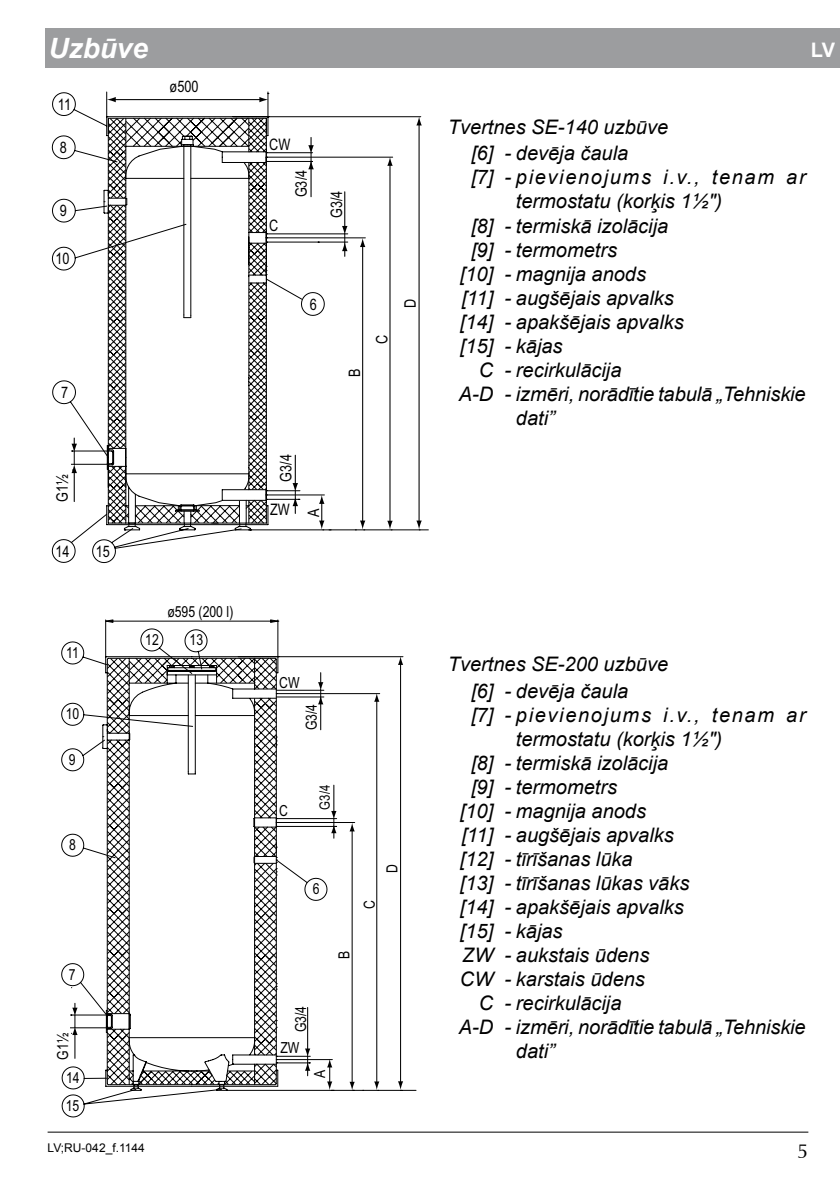
<style>
.page{position:relative;width:840px;height:1191px;background:#fff}
.page>*{position:absolute;margin:0;border:0;box-sizing:border-box;transform-origin:0 0}
.t1{font:italic 700 28px "Arial";color:#fff}
.t2{font:italic 20px/26.8px "Arial";color:#000}
.t3{font:italic 20px "Arial";letter-spacing:.085em;color:#000}
.t4{font:700 20px "Arial";color:#fff}
.t5{font:20px "Ottawa";color:#000}
.t6{font:15.8px "Arial";color:#000;scale:.8 1}
.t7{font:15.2px/27.8px "Arial";color:#000;scale:.8 1}
.t8{font:14.2px "Arial";color:#000;scale:.8 1}
.t9{font:12px "Arial";color:#000}
</style>
<div class="page">
<hr style="left:48px;top:1131px;width:759px;height:1px;background:#000">
<div style="left:45px;top:28px;width:794px;height:40px;background:#9c9d9f"></div>
<svg style="left:51px;top:91px;width:370px;height:98px"></svg>
<svg style="left:51px;top:189px;width:369px;height:374px"></svg>
<hr style="left:248px;top:529px;width:180px;height:1px;background:#000">
<svg style="left:107px;top:117px;width:18px;height:407px"></svg>
<svg style="left:125px;top:117px;width:142px;height:407px"></svg>
<svg style="left:174px;top:509px;width:26px;height:15px"></svg>
<hr style="left:71px;top:450px;width:38px;height:1px;background:#000">
<hr style="left:71px;top:464px;width:38px;height:1px;background:#000">
<hr style="left:344px;top:192px;width:1px;height:36px;background:#000">
<svg style="left:342px;top:226px;width:5px;height:30px"></svg>
<hr style="left:310px;top:167px;width:1px;height:30px;background:#000">
<svg style="left:308px;top:137px;width:5px;height:32px"></svg>
<hr style="left:294px;top:455px;width:2px;height:30px;background:#000">
<svg style="left:292px;top:483px;width:6px;height:30px"></svg>
<hr style="left:74px;top:471px;width:1px;height:30px;background:#000">
<svg style="left:71px;top:438px;width:6px;height:35px"></svg>
<hr style="left:114px;top:99px;width:147px;height:1px;background:#000">
<svg style="left:259px;top:97px;width:9px;height:5px"></svg>
<svg style="left:107px;top:97px;width:9px;height:5px"></svg>
<svg style="left:319px;top:495px;width:12px;height:35px"></svg>
<hr style="left:362px;top:245px;width:1px;height:277px;background:#000">
<svg style="left:355px;top:520px;width:10px;height:10px"></svg>
<svg style="left:360px;top:238px;width:5px;height:9px"></svg>
<hr style="left:389px;top:164px;width:1px;height:358px;background:#000">
<svg style="left:387px;top:521px;width:5px;height:9px"></svg>
<svg style="left:387px;top:157px;width:5px;height:9px"></svg>
<hr style="left:418px;top:124px;width:1px;height:398px;background:#000">
<svg style="left:416px;top:520px;width:5px;height:9px"></svg>
<svg style="left:416px;top:116px;width:5px;height:9px"></svg>
<svg style="left:105px;top:619px;width:175px;height:9px"></svg>
<svg style="left:61px;top:628px;width:355px;height:489px"></svg>
<svg style="left:106px;top:657px;width:22px;height:428px"></svg>
<svg style="left:128px;top:657px;width:149px;height:380px"></svg>
<hr style="left:70px;top:1014px;width:36px;height:1px;background:#000">
<hr style="left:70px;top:1027px;width:36px;height:1px;background:#000">
<svg style="left:71px;top:1003px;width:6px;height:55px"></svg>
<hr style="left:307px;top:1007px;width:1px;height:43px;background:#000">
<svg style="left:108px;top:1037px;width:226px;height:54px"></svg>
<hr style="left:351px;top:829px;width:1px;height:254px;background:#000">
<svg style="left:349px;top:1081px;width:5px;height:10px"></svg>
<svg style="left:349px;top:822px;width:5px;height:9px"></svg>
<hr style="left:376px;top:700px;width:1px;height:383px;background:#000">
<svg style="left:374px;top:1081px;width:5px;height:10px"></svg>
<svg style="left:374px;top:693px;width:5px;height:9px"></svg>
<hr style="left:400px;top:663px;width:1px;height:420px;background:#000">
<svg style="left:398px;top:1081px;width:5px;height:9px"></svg>
<svg style="left:398px;top:656px;width:5px;height:9px"></svg>
<svg style="left:331px;top:785px;width:5px;height:53px"></svg>
<svg style="left:318px;top:672px;width:5px;height:58px"></svg>
<h1 class="t1" style="left:48px;top:29px;width:101px">Uzbūve</h1>
<p class="t6" style="left:58px;top:98px;width:18px">11</p>
<p class="t6" style="left:60px;top:142px;width:10px">8</p>
<p class="t6" style="left:60px;top:205px;width:10px">9</p>
<p class="t6" style="left:55px;top:252px;width:19px">10</p>
<p class="t6" style="left:169px;top:80px;width:38px">ø500</p>
<p class="t6" style="left:61px;top:386px;width:10px">7</p>
<p class="t6" style="left:56px;top:502px;width:36px;rotate:-90deg">G1½</p>
<p class="t6" style="left:55px;top:545px;width:19px">14</p>
<p class="t6" style="left:96px;top:545px;width:19px">15</p>
<p class="t7" style="left:167px;top:599px;width:84px">ø595 (200 l)</p>
<p class="t7" style="left:66px;top:640px;width:17px">11</p>
<p class="t7" style="left:66px;top:701px;width:18px">10</p>
<p class="t7" style="left:69px;top:747px;width:10px">9</p>
<p class="t7" style="left:69px;top:832px;width:10px">8</p>
<p class="t7" style="left:69px;top:962px;width:10px">7</p>
<p class="t7" style="left:50px;top:1059px;width:35px;rotate:-90deg">G1½</p>
<p class="t7" style="left:66px;top:1065px;width:19px">14<br>15</p>
<p class="t7" style="left:145px;top:627px;width:18px">12</p>
<p class="t7" style="left:189px;top:627px;width:18px">13</p>
<p class="t6" style="left:269px;top:138px;width:28px">CW</p>
<p class="t6" style="left:269px;top:220px;width:13px">C</p>
<p class="t6" style="left:295px;top:197px;width:36px;rotate:-90deg">G3/4</p>
<p class="t6" style="left:330px;top:218px;width:36px;rotate:-90deg">G3/4</p>
<p class="t6" style="left:309px;top:298px;width:10px">6</p>
<p class="t6" style="left:348px;top:376px;width:12px;rotate:-90deg">B</p>
<p class="t6" style="left:375px;top:344px;width:13px;rotate:-90deg">C</p>
<p class="t6" style="left:404px;top:308px;width:13px;rotate:-90deg">D</p>
<p class="t6" style="left:280px;top:482px;width:36px;rotate:-90deg">G3/4</p>
<p class="t6" style="left:270px;top:503px;width:26px">ZW</p>
<p class="t6" style="left:307px;top:517px;width:12px;rotate:-90deg">A</p>
<p class="t4" style="left:810px;top:38px;width:26px">LV</p>
<p class="t2" style="left:470px;top:113px;width:198px;text-indent:-23px">Tvertnes SE-140 uzbūve [6] - devēja čaula</p>
<p class="t3" style="left:470px;top:164px;width:336px">[7] - pievienojums i.v., tenam ar</p>
<p class="t2" style="left:515px;top:188px;width:208px">termostatu (korķis 1½ʺ)</p>
<p class="t2" style="left:470px;top:212px;width:199px">[8] - termiskā izolācija</p>
<p class="t2" style="left:470px;top:236px;width:147px">[9] - termometrs</p>
<p class="t2" style="left:459px;top:260px;width:188px">[10] - magnija anods</p>
<p class="t2" style="left:461px;top:284px;width:214px">[11] - augšējais apvalks</p>
<p class="t2" style="left:459px;top:308px;width:225px">[14] - apakšējais apvalks</p>
<p class="t2" style="left:459px;top:332px;width:104px">[15] - kājas</p>
<p class="t2" style="left:478px;top:356px;width:144px">C - recirkulācija</p>
<p class="t2" style="left:458px;top:380px;width:348px">A-D - izmēri, norādītie tabulā „Tehniskie</p>
<p class="t2" style="left:515px;top:404px;width:40px">dati”</p>
<p class="t7" style="left:279px;top:670px;width:27px">CW</p>
<p class="t7" style="left:299px;top:730px;width:35px;rotate:-90deg">G3/4</p>
<p class="t7" style="left:279px;top:798px;width:13px">C</p>
<p class="t8" style="left:319px;top:809px;width:32px;rotate:-90deg">G3/4</p>
<p class="t7" style="left:313px;top:876px;width:10px">6</p>
<p class="t7" style="left:357px;top:909px;width:13px;rotate:-90deg">C</p>
<p class="t7" style="left:379px;top:873px;width:13px;rotate:-90deg">D</p>
<p class="t7" style="left:331px;top:959px;width:12px;rotate:-90deg">B</p>
<p class="t7" style="left:288px;top:1032px;width:35px;rotate:-90deg">G3/4</p>
<p class="t7" style="left:280px;top:1035px;width:25px">ZW</p>
<p class="t7" style="left:307px;top:1077px;width:12px;rotate:-90deg">A</p>
<p class="t2" style="left:470px;top:651px;width:198px;text-indent:-23px">Tvertnes SE-200 uzbūve [6] - devēja čaula</p>
<p class="t3" style="left:470px;top:702px;width:336px">[7] - pievienojums i.v., tenam ar</p>
<p class="t2" style="left:515px;top:726px;width:208px">termostatu (korķis 1½ʺ)</p>
<p class="t2" style="left:470px;top:750px;width:199px">[8] - termiskā izolācija</p>
<p class="t2" style="left:470px;top:774px;width:147px">[9] - termometrs</p>
<p class="t2" style="left:459px;top:798px;width:188px">[10] - magnija anods</p>
<p class="t2" style="left:461px;top:822px;width:214px">[11] - augšējais apvalks</p>
<p class="t2" style="left:459px;top:846px;width:174px">[12] - tīrīšanas lūka</p>
<p class="t2" style="left:459px;top:870px;width:231px">[13] - tīrīšanas lūkas vāks</p>
<p class="t2" style="left:459px;top:894px;width:225px">[14] - apakšējais apvalks</p>
<p class="t2" style="left:459px;top:918px;width:104px">[15] - kājas</p>
<p class="t2" style="left:462px;top:942px;width:189px">ZW - aukstais ūdens</p>
<p class="t2" style="left:459px;top:966px;width:186px">CW - karstais ūdens</p>
<p class="t2" style="left:478px;top:990px;width:144px">C - recirkulācija</p>
<p class="t2" style="left:458px;top:1014px;width:348px">A-D - izmēri, norādītie tabulā „Tehniskie</p>
<p class="t2" style="left:515px;top:1038px;width:40px">dati”</p>
<p class="t9" style="left:48px;top:1143px;width:99px">LV;RU-042_f.1144</p>
<p class="t5" style="left:796px;top:1139px;width:13px">5</p>
</div>
